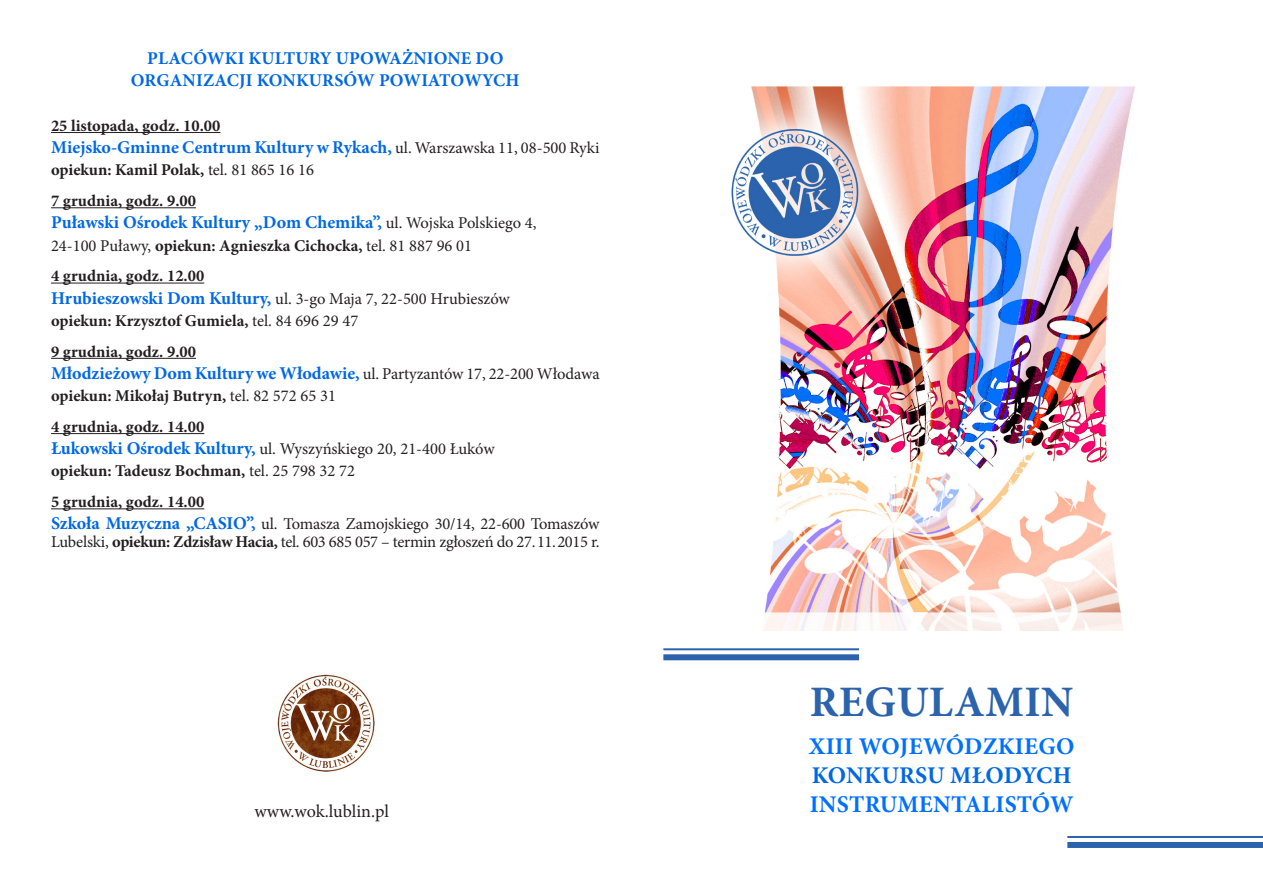
<style>
.page{position:relative;width:1263px;height:893px;background:#fff}
.page>*{position:absolute;margin:0;border:0;box-sizing:border-box;transform-origin:0 0}
.t1{font:700 43.5px "Minion Pro";letter-spacing:.01em;color:#2b63ad}
.t2{font:700 24px "Minion Pro";letter-spacing:.01em;color:#0071fe}
.t3{font:700 24px "Minion Pro";letter-spacing:.01em;color:#0068e5}
.t4{font:700 18px "Minion Pro";color:#0068e5}
.t5{font:18px "Minion Pro";letter-spacing:-.005em;color:#231f20}
.t6{font:16.5px/18px "Minion Pro";letter-spacing:-.01em;color:#231f20}
.t7{font:700 16.5px "Minion Pro";color:#231f20}
.s1{font-weight:400;font-size:16.5px;color:#231f20}
.s2{font-weight:400}
.s3{font-weight:700}
.s4{font-weight:700;font-size:18px;color:#0068e5}
</style>
<div class="page">
<img style="left:731px;top:86px;width:404px;height:544px">
<hr style="left:1067px;top:836px;width:196px;height:2px;background:#2b63ad">
<div style="left:1067px;top:842px;width:196px;height:6px;background:#2b63ad"></div>
<hr style="left:663px;top:648px;width:196px;height:2px;background:#2b63ad">
<div style="left:663px;top:654px;width:196px;height:6px;background:#2b63ad"></div>
<img style="left:277px;top:674px;width:98px;height:98px">
<hr style="left:51px;top:132px;width:169px;height:1px;background:#231f20">
<hr style="left:51px;top:207px;width:145px;height:1px;background:#231f20">
<hr style="left:51px;top:283px;width:153px;height:1px;background:#231f20">
<hr style="left:51px;top:358px;width:145px;height:1px;background:#231f20">
<hr style="left:51px;top:433px;width:153px;height:1px;background:#231f20">
<hr style="left:51px;top:508px;width:153px;height:1px;background:#231f20">
<p class="t4" style="left:147px;top:46px;width:358px">PLACÓWKI KULTURY UPOWAŻNIONE DO</p>
<p class="t4" style="left:131px;top:68px;width:390px">ORGANIZACJI KONKURSÓW POWIATOWYCH</p>
<p class="t7" style="left:51px;top:114px;width:171px">25 listopada, godz. 10.00</p>
<p class="t4" style="left:51px;top:135px;width:550px">Miejsko-Gminne Centrum Kultury w Rykach, <span class="s1">ul. Warszawska 11, 08-500 Ryki</span></p>
<p class="t7" style="left:51px;top:158px;width:264px">opiekun: Kamil Polak, <span class="s2">tel. 81 865 16 16</span></p>
<p class="t7" style="left:51px;top:189px;width:146px">7 grudnia, godz. 9.00</p>
<p class="t4" style="left:51px;top:210px;width:487px">Puławski Ośrodek Kultury „Dom Chemika”, <span class="s1">ul. Wojska Polskiego 4,</span></p>
<p class="t6" style="left:51px;top:236px;width:423px">24-100 Puławy, <span class="s3">opiekun: Agnieszka Cichocka,</span> tel. 81 887 96 01</p>
<p class="t7" style="left:51px;top:264px;width:155px">4 grudnia, godz. 12.00</p>
<p class="t6" style="left:51px;top:289px;width:460px"><span class="s4">Hrubieszowski Dom Kultury,</span> ul. 3-go Maja 7, 22-500 Hrubieszów</p>
<p class="t7" style="left:51px;top:309px;width:309px">opiekun: Krzysztof Gumiela, <span class="s2">tel. 84 696 29 47</span></p>
<p class="t7" style="left:51px;top:340px;width:146px">9 grudnia, godz. 9.00</p>
<p class="t4" style="left:51px;top:360px;width:550px">Młodzieżowy Dom Kultury we Włodawie, <span class="s1">ul. Partyzantów 17, 22-200 Włodawa</span></p>
<p class="t7" style="left:51px;top:384px;width:286px">opiekun: Mikołaj Butryn, <span class="s2">tel. 82 572 65 31</span></p>
<p class="t7" style="left:51px;top:415px;width:155px">4 grudnia, godz. 14.00</p>
<p class="t6" style="left:51px;top:440px;width:445px"><span class="s4">Łukowski Ośrodek Kultury,</span> ul. Wyszyńskiego 20, 21-400 Łuków</p>
<p class="t7" style="left:51px;top:460px;width:305px">opiekun: Tadeusz Bochman, <span class="s2">tel. 25 798 32 72</span></p>
<p class="t7" style="left:51px;top:490px;width:155px">5 grudnia, godz. 14.00</p>
<p class="t6" style="left:51px;top:515px;width:550px"><span class="s4">Szkoła Muzyczna „CASIO”,</span> ul. Tomasza Zamojskiego 30/14, 22-600 Tomaszów<br>Lubelski, <span class="s3">opiekun: Zdzisław Hacia,</span> tel. 603 685 057 – termin zgłoszeń do 27.11.2015 r.</p>
<p class="t5" style="left:254px;top:799px;width:136px">www.wok.lublin.pl</p>
<p class="t1" style="left:810px;top:672px;width:265px">REGULAMIN</p>
<p class="t2" style="left:809px;top:729px;width:267px">XIII WOJEWÓDZKIEGO</p>
<p class="t3" style="left:812px;top:758px;width:261px">KONKURSU MŁODYCH</p>
<p class="t2" style="left:810px;top:787px;width:265px">INSTRUMENTALISTÓW</p>
</div>
